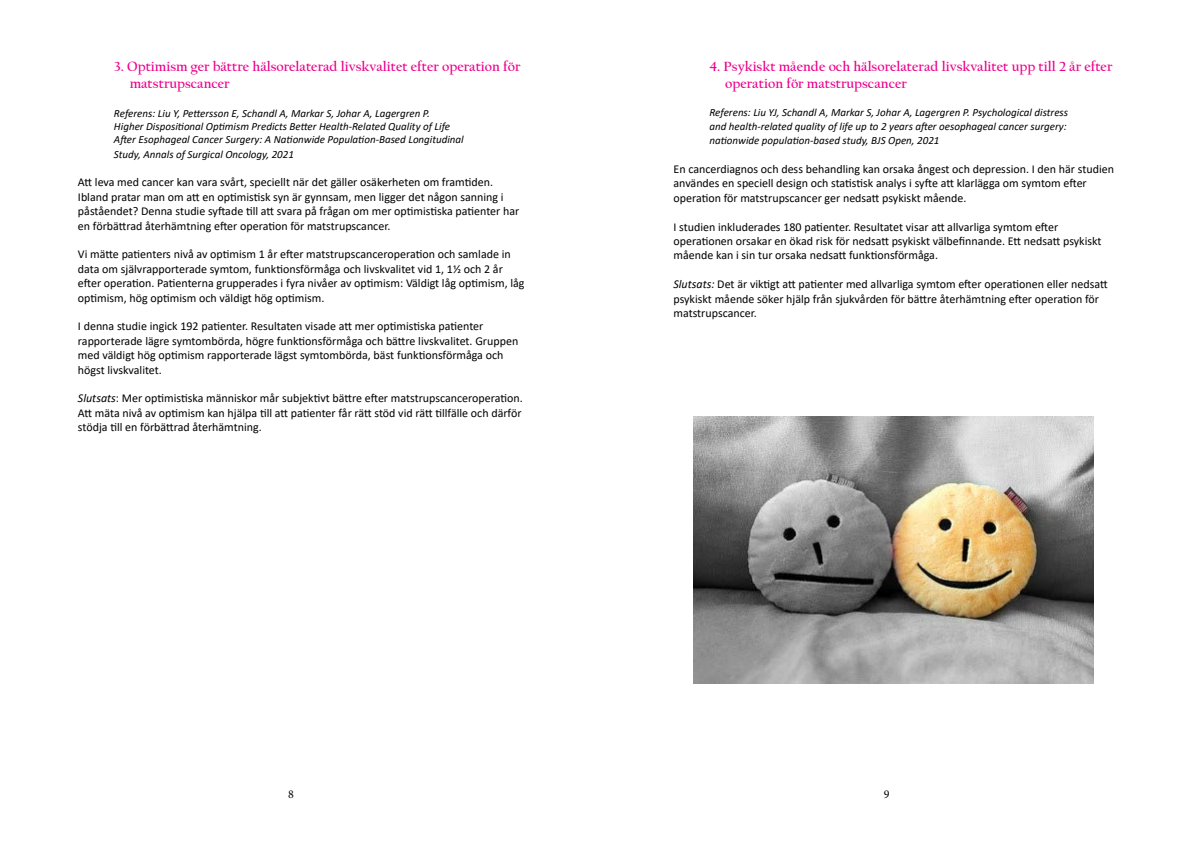
<style>
.page{position:relative;width:1191px;height:842px;background:#fff}
.page>*{position:absolute;margin:0;border:0;box-sizing:border-box;transform-origin:0 0}
.t1{font:700 14px/16.8px "Californian FB";color:#ec008c}
.t2{font:12px/14.4px "Calibri";color:#000}
.t3{font:12px "Minion Pro";color:#000}
.t4{font:italic 11px/13.2px "Calibri";color:#000}
.s1{font-style:italic}
</style>
<div class="page">
<img style="left:693px;top:417px;width:400px;height:267px">
<p class="t1" style="left:130px;top:58px;width:392px;text-indent:-16px">3. Optimism ger bättre hälsorelaterad livskvalitet efter operation för matstrupscancer</p>
<p class="t4" style="left:114px;top:106px;width:351px">Referens: Liu Y, Pettersson E, Schandl A, Markar S, Johar A, Lagergren P.<br>Higher Dispositional Optimism Predicts Better Health-Related Quality of Life<br>After Esophageal Cancer Surgery: A Nationwide Population-Based Longitudinal</p>
<p class="t4" style="left:114px;top:147px;width:181px">Study, Annals of Surgical Oncology, 2021</p>
<p class="t2" style="left:78px;top:175px;width:443px">Att leva med cancer kan vara svårt, speciellt när det gäller osäkerheten om framtiden.<br>Ibland pratar man om att en optimistisk syn är gynnsam, men ligger det någon sanning i påståendet? Denna studie syftade till att svara på frågan om mer optimistiska patienter har en förbättrad återhämtning efter operation för matstrupscancer.</p>
<p class="t2" style="left:78px;top:247px;width:448px">Vi mätte patienters nivå av optimism 1 år efter matstrupscanceroperation och samlade in data om självrapporterade symtom, funktionsförmåga och livskvalitet vid 1, 1½ och 2 år efter operation. Patienterna grupperades i fyra nivåer av optimism: Väldigt låg optimism, låg optimism, hög optimism och väldigt hög optimism.</p>
<p class="t2" style="left:78px;top:319px;width:442px">I denna studie ingick 192 patienter. Resultaten visade att mer optimistiska patienter rapporterade lägre symtombörda, högre funktionsförmåga och bättre livskvalitet. Gruppen med väldigt hög optimism rapporterade lägst symtombörda, bäst funktionsförmåga och högst livskvalitet.</p>
<p class="t2" style="left:78px;top:391px;width:446px;text-align:justify"><span class="s1">Slutsats</span>: Mer optimistiska människor mår subjektivt bättre efter matstrupscanceroperation.<br>Att mäta nivå av optimism kan hjälpa till att patienter får rätt stöd vid rätt tillfälle och därför stödja till en förbättrad återhämtning.</p>
<p class="t1" style="left:725px;top:58px;width:389px;text-indent:-16px">4. Psykiskt mående och hälsorelaterad livskvalitet upp till 2 år efter operation för matstrupscancer</p>
<p class="t4" style="left:709px;top:106px;width:360px">Referens: Liu YJ, Schandl A, Markar S, Johar A, Lagergren P. Psychological distress and health-related quality of life up to 2 years after oesophageal cancer surgery:</p>
<p class="t4" style="left:709px;top:133px;width:231px">nationwide population-based study, BJS Open, 2021</p>
<p class="t2" style="left:673px;top:161px;width:442px">En cancerdiagnos och dess behandling kan orsaka ångest och depression. I den här studien användes en speciell design och statistisk analys i syfte att klarlägga om symtom efter operation för matstrupscancer ger nedsatt psykiskt mående.</p>
<p class="t2" style="left:673px;top:219px;width:430px">I studien inkluderades 180 patienter. Resultatet visar att allvarliga symtom efter operationen orsakar en ökad risk för nedsatt psykiskt välbefinnande. Ett nedsatt psykiskt mående kan i sin tur orsaka nedsatt funktionsförmåga.</p>
<p class="t2" style="left:673px;top:277px;width:436px"><span class="s1">Slutsats:</span> Det är viktigt att patienter med allvarliga symtom efter operationen eller nedsatt psykiskt mående söker hjälp från sjukvården för bättre återhämtning efter operation för matstrupscancer.</p>
<p class="t3" style="left:288px;top:786px;width:7px">8</p>
<p class="t3" style="left:883px;top:786px;width:7px">9</p>
</div>
